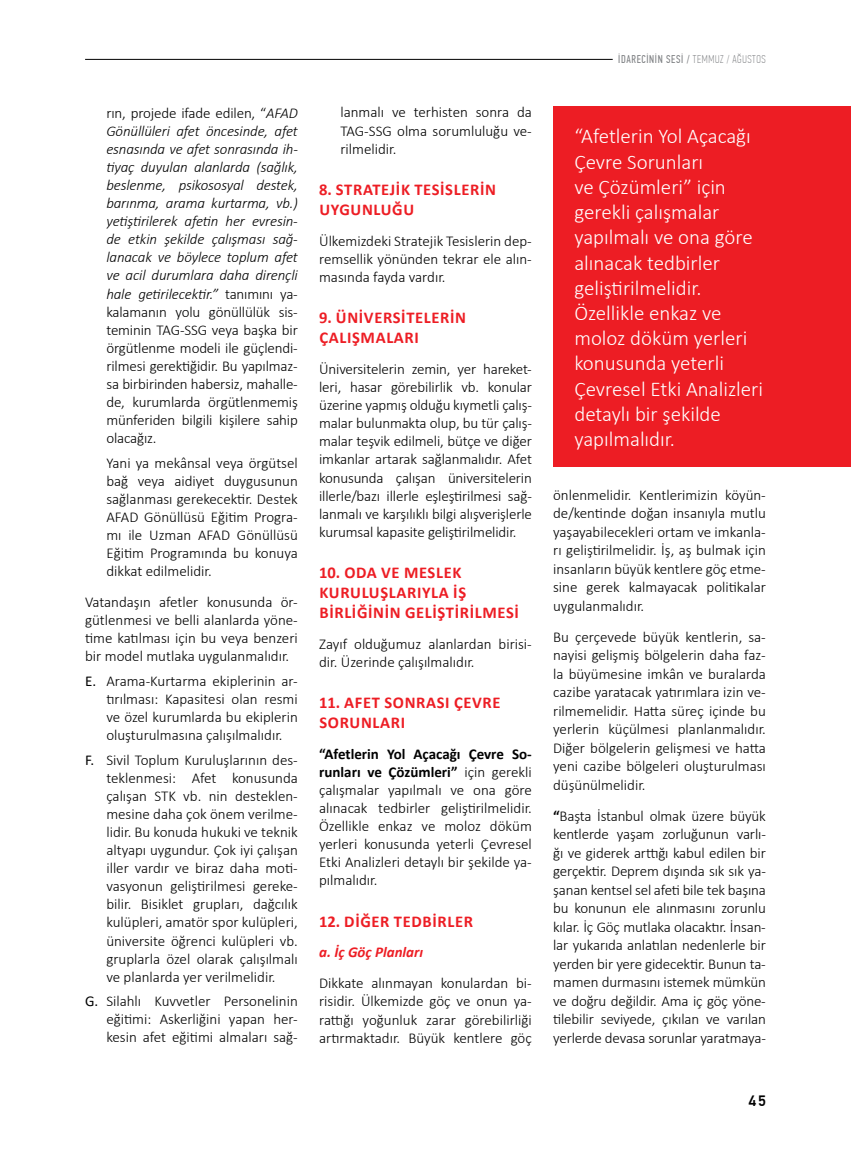
<style>
.page{position:relative;width:851px;height:1149px;background:#fff}
.page>*{position:absolute;margin:0;border:0;box-sizing:border-box;transform-origin:0 0}
.t1{font:300 21px/25.2px "Calibri";color:#fff}
.t2{font:700 16.5px/20px "Calibri";letter-spacing:.04em;color:#ed1d24}
.t3{font:300 15px/18.1px "Calibri";color:#000;text-align:justify}
.t4{font:italic 300 15px/18.1px "Calibri";letter-spacing:-.01em;color:#000;text-align:justify}
.t5{font:italic 700 15px "Calibri";color:#ed1d24}
.t6{font:500 15px "PF Din Text Pro";color:#000}
.t7{font:11.25px "PF Din Text Comp Pro";letter-spacing:.055em;color:#808285}
.s1{font-style:normal}
.s2{font-weight:400}
.s3{font-weight:700}
.s4{font-weight:100}
</style>
<div class="page">
<hr style="left:85px;top:59px;width:527px;height:1px;background:#000">
<div style="left:553px;top:106px;width:297px;height:361px;background:#ed1d24"></div>
<p class="t4" style="left:106px;top:103px;width:193px"><span class="s1">rın, projede ifade edilen, “</span>AFAD Gönüllüleri afet öncesinde, afet esnasında ve afet sonrasında ih&shy;tiyaç duyulan alanlarda (sağlık, beslenme, psikososyal destek, barınma, arama kurtarma, vb.) yetiştirilerek afetin her evresin&shy;de etkin şekilde çalışması sağ&shy;lanacak ve böylece toplum afet ve acil durumlara daha dirençli hale getirilecektir.” <span class="s1">tanımını ya&shy;kalamanın yolu gönüllülük sis&shy;teminin TAG-SSG veya başka bir örgütlenme modeli ile güçlendi&shy;rilmesi gerektiğidir. Bu yapılmaz&shy;sa birbirinden habersiz, mahalle&shy;de, kurumlarda örgütlenmemiş münferiden bilgili kişilere sahip olacağız.</span></p>
<p class="t3" style="left:106px;top:453px;width:193px">Yani ya mekânsal veya örgütsel bağ veya aidiyet duygusunun sağlanması gerekecektir. Destek AFAD Gönüllüsü Eğitim Progra&shy;mı ile Uzman AFAD Gönüllüsü Eğitim Programında bu konuya dikkat edilmelidir.</p>
<p class="t3" style="left:85px;top:592px;width:214px">Vatandaşın afetler konusunda ör&shy;gütlenmesi ve belli alanlarda yöne&shy;time katılması için bu veya benzeri bir model mutlaka uygulanmalıdır.</p>
<p class="t3" style="left:106px;top:671px;width:193px;text-indent:-21px"><span class="s2">E.</span> Arama-Kurtarma ekiplerinin ar&shy;tırılması: Kapasitesi olan resmi ve özel kurumlarda bu ekiplerin oluşturulmasına çalışılmalıdır.</p>
<p class="t3" style="left:106px;top:750px;width:193px;text-indent:-21px"><span class="s2">F.</span> Sivil Toplum Kuruluşlarının des&shy;teklenmesi: Afet konusunda çalışan STK vb. nin desteklen&shy;mesine daha çok önem verilme&shy;lidir. Bu konuda hukuki ve teknik altyapı uygundur. Çok iyi çalışan iller vardır ve biraz daha moti&shy;vasyonun geliştirilmesi gereke&shy;bilir. Bisiklet grupları, dağcılık kulüpleri, amatör spor kulüpleri, üniversite öğrenci kulüpleri vb. gruplarla özel olarak çalışılmalı ve planlarda yer verilmelidir.</p>
<p class="t3" style="left:106px;top:991px;width:193px;text-indent:-21px"><span class="s2">G.</span> Silahlı Kuvvetler Personelinin eğitimi: Askerliğini yapan her&shy;kesin afet eğitimi almaları sağ-</p>
<p class="t3" style="left:340px;top:103px;width:193px">lanmalı ve terhisten sonra da TAG-SSG olma sorumluluğu ve&shy;rilmelidir.</p>
<p class="t2" style="left:319px;top:179px;width:178px">8. STRATEJİK TESİSLERİN<br>UYGUNLUĞU</p>
<p class="t3" style="left:319px;top:231px;width:214px">Ülkemizdeki Stratejik Tesislerin dep&shy;remsellik yönünden tekrar ele alın&shy;masında fayda vardır.</p>
<p class="t2" style="left:319px;top:307px;width:148px">9. ÜNİVERSİTELERİN<br>ÇALIŞMALARI</p>
<p class="t3" style="left:319px;top:359px;width:214px">Üniversitelerin zemin, yer hareket&shy;leri, hasar görebilirlik vb. konular üzerine yapmış olduğu kıymetli çalış&shy;malar bulunmakta olup, bu tür çalış&shy;malar teşvik edilmeli, bütçe ve diğer imkanlar artarak sağlanmalıdır. Afet konusunda çalışan üniversitelerin illerle/bazı illerle eşleştirilmesi sağ&shy;lanmalı ve karşılıklı bilgi alışverişlerle kurumsal kapasite geliştirilmelidir.</p>
<p class="t2" style="left:319px;top:562px;width:201px">10. ODA VE MESLEK<br>KURULUŞLARIYLA İŞ<br>BİRLİĞİNİN GELİŞTİRİLMESİ</p>
<p class="t3" style="left:319px;top:634px;width:214px">Zayıf olduğumuz alanlardan birisi&shy;dir. Üzerinde çalışılmalıdır.</p>
<p class="t2" style="left:319px;top:692px;width:183px">11. AFET SONRASI ÇEVRE<br>SORUNLARI</p>
<p class="t3" style="left:319px;top:744px;width:214px"><span class="s3">“Afetlerin Yol Açacağı Çevre So&shy;runları ve Çözümleri”</span> için gerekli çalışmalar yapılmalı ve ona göre alınacak tedbirler geliştirilmelidir.<br>Özellikle enkaz ve moloz döküm yerleri konusunda yeterli Çevresel Etki Analizleri detaylı bir şekilde ya&shy;pılmalıdır.</p>
<p class="t2" style="left:319px;top:910px;width:155px">12. DİĞER TEDBİRLER</p>
<p class="t5" style="left:319px;top:941px;width:105px">a. İç Göç Planları</p>
<p class="t3" style="left:319px;top:973px;width:214px">Dikkate alınmayan konulardan bi&shy;risidir. Ülkemizde göç ve onun ya&shy;rattığı yoğunluk zarar görebilirliği artırmaktadır. Büyük kentlere göç</p>
<p class="t7" style="left:618px;top:53px;width:149px">İDARECİNİN SESİ / <span class="s4">TEMMUZ / AĞUSTOS</span></p>
<p class="t1" style="left:574px;top:124px;width:190px">“Afetlerin Yol Açacağı<br>Çevre Sorunları<br>ve Çözümleri” için gerekli çalışmalar yapılmalı ve ona göre alınacak tedbirler geliştirilmelidir.<br>Özellikle enkaz ve moloz döküm yerleri konusunda yeterli<br>Çevresel Etki Analizleri detaylı bir şekilde yapılmalıdır.</p>
<p class="t3" style="left:553px;top:485px;width:214px">önlenmelidir. Kentlerimizin köyün&shy;de/kentinde doğan insanıyla mutlu yaşayabilecekleri ortam ve imkanla&shy;rı geliştirilmelidir. İş, aş bulmak için insanların büyük kentlere göç etme&shy;sine gerek kalmayacak politikalar uygulanmalıdır.</p>
<p class="t3" style="left:553px;top:627px;width:214px">Bu çerçevede büyük kentlerin, sa&shy;nayisi gelişmiş bölgelerin daha faz&shy;la büyümesine imkân ve buralarda cazibe yaratacak yatırımlara izin ve&shy;rilmemelidir. Hatta süreç içinde bu yerlerin küçülmesi planlanmalıdır.<br>Diğer bölgelerin gelişmesi ve hatta yeni cazibe bölgeleri oluşturulması düşünülmelidir.</p>
<p class="t3" style="left:553px;top:806px;width:214px"><span class="s3">“</span>Başta İstanbul olmak üzere büyük kentlerde yaşam zorluğunun varlı&shy;ğı ve giderek arttığı kabul edilen bir gerçektir. Deprem dışında sık sık ya&shy;şanan kentsel sel afeti bile tek başına bu konunun ele alınmasını zorunlu kılar. İç Göç mutlaka olacaktır. İnsan&shy;lar yukarıda anlatılan nedenlerle bir yerden bir yere gidecektir. Bunun ta&shy;mamen durmasını istemek mümkün ve doğru değildir. Ama iç göç yöne&shy;tilebilir seviyede, çıkılan ve varılan yerlerde devasa sorunlar yaratmaya-</p>
<p class="t6" style="left:748px;top:1091px;width:19px">45</p>
</div>
